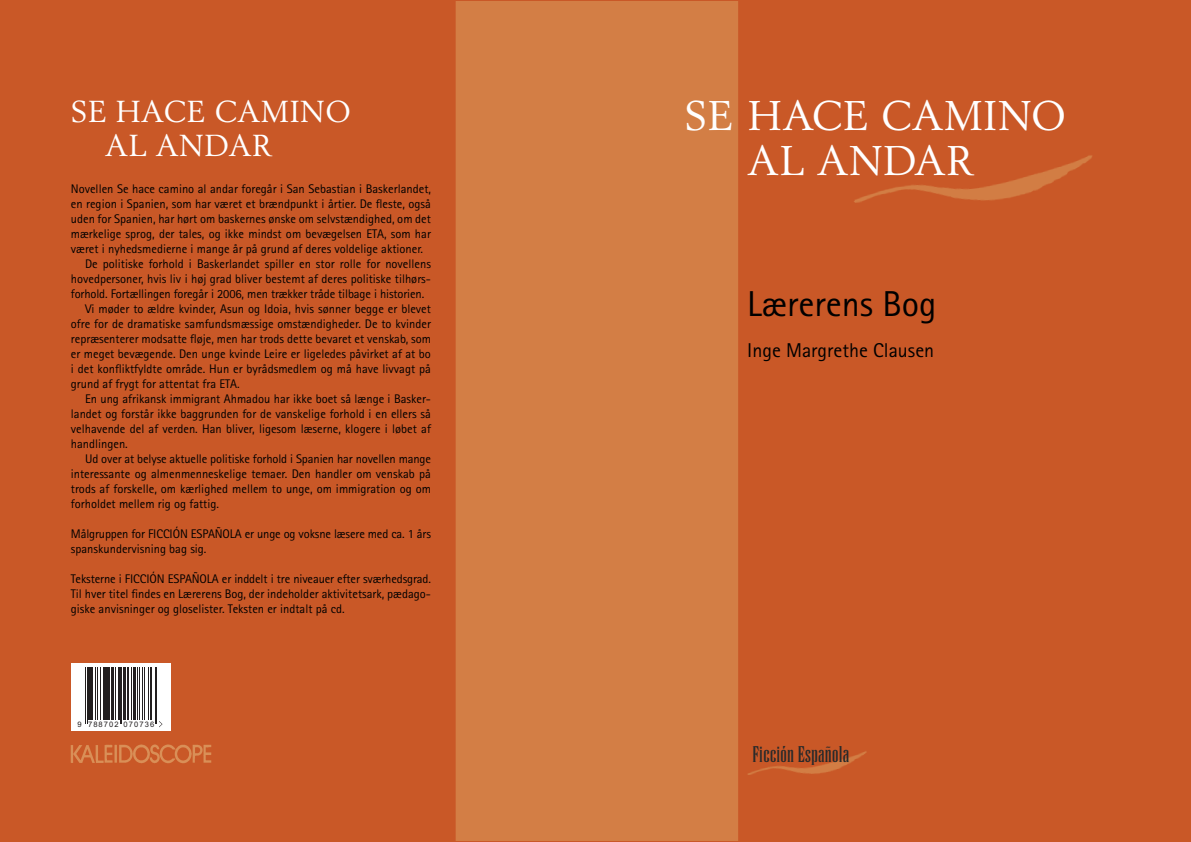
<style>
.page{position:relative;width:1191px;height:842px;background:#fff}
.page>*{position:absolute;margin:0;border:0;box-sizing:border-box;transform-origin:0 0}
.t1{font:41px/45px "Berling";letter-spacing:.02em;color:#fff}
.t2{font:36px "Rotis Sans Serif";color:#000}
.t3{font:30px/34px "Berling";letter-spacing:.02em;color:#fff}
.t4{font:20px "Rotis Sans Serif";color:#000}
.t5{font:condensed 20px "Runic";color:#2a2a2a;scale:1.4 1}
.t6{font:12.5px/15px "Rotis Sans Serif";color:#000}
.t7{font:7.6px "Arial";letter-spacing:.145em;color:#231f20}
</style>
<div class="page">
<div style="left:0;top:0;width:595px;height:842px;background:#c95827"></div>
<div style="left:455px;top:1px;width:140px;height:840px;background:#d37e45"></div>
<img style="left:71px;top:745px;width:141px;height:18px">
<div style="left:71px;top:662px;width:99px;height:68px;background:#fff"></div>
<div style="left:595px;top:0;width:596px;height:842px;background:#c95827"></div>
<div style="left:595px;top:1px;width:143px;height:840px;background:#d37e45"></div>
<img style="left:747px;top:751px;width:120px;height:24px">
<img style="left:854px;top:155px;width:238px;height:48px">
<hr style="left:85px;top:668px;width:1px;height:56px;background:#231f20">
<hr style="left:87px;top:668px;width:1px;height:56px;background:#231f20">
<hr style="left:88px;top:668px;width:3px;height:52px;background:#231f20">
<hr style="left:91px;top:668px;width:2px;height:52px;background:#231f20">
<hr style="left:95px;top:668px;width:1px;height:52px;background:#231f20">
<hr style="left:97px;top:668px;width:1px;height:52px;background:#231f20">
<hr style="left:100px;top:668px;width:1px;height:52px;background:#231f20">
<hr style="left:103px;top:668px;width:1px;height:52px;background:#231f20">
<hr style="left:104px;top:668px;width:2px;height:52px;background:#231f20">
<hr style="left:107px;top:668px;width:2px;height:52px;background:#231f20">
<hr style="left:109px;top:668px;width:1px;height:52px;background:#231f20">
<hr style="left:112px;top:668px;width:2px;height:52px;background:#231f20">
<hr style="left:116px;top:668px;width:1px;height:52px;background:#231f20">
<hr style="left:118px;top:668px;width:1px;height:52px;background:#231f20">
<hr style="left:120px;top:668px;width:1px;height:56px;background:#231f20">
<hr style="left:122px;top:668px;width:1px;height:56px;background:#231f20">
<hr style="left:123px;top:668px;width:2px;height:52px;background:#231f20">
<hr style="left:127px;top:668px;width:1px;height:52px;background:#231f20">
<hr style="left:128px;top:668px;width:1px;height:52px;background:#231f20">
<hr style="left:131px;top:668px;width:1px;height:52px;background:#231f20">
<hr style="left:134px;top:668px;width:2px;height:52px;background:#231f20">
<hr style="left:137px;top:668px;width:1px;height:52px;background:#231f20">
<hr style="left:139px;top:668px;width:1px;height:52px;background:#231f20">
<hr style="left:142px;top:668px;width:1px;height:52px;background:#231f20">
<hr style="left:144px;top:668px;width:1px;height:52px;background:#231f20">
<hr style="left:148px;top:668px;width:1px;height:52px;background:#231f20">
<hr style="left:150px;top:668px;width:1px;height:52px;background:#231f20">
<hr style="left:151px;top:668px;width:1px;height:52px;background:#231f20">
<hr style="left:155px;top:668px;width:1px;height:56px;background:#231f20">
<hr style="left:156px;top:668px;width:1px;height:56px;background:#231f20">
<h3 class="t3" style="left:105px;top:94px;width:248px;text-indent:-34px">SE HACE CAMINO<br>AL ANDAR</h3>
<p class="t6" style="left:71px;top:181px;width:362px">Novellen Se hace camino al andar foregår i San Sebastian i Baskerlandet,</p>
<p class="t6" style="left:71px;top:196px;width:361px">en region i Spanien, som har været et brændpunkt i årtier. De fleste, også</p>
<p class="t6" style="left:71px;top:211px;width:362px">uden for Spanien, har hørt om baskernes ønske om selvstændighed, om det</p>
<p class="t6" style="left:71px;top:226px;width:361px">mærkelige sprog, der tales, og ikke mindst om bevægelsen ETA, som har</p>
<p class="t6" style="left:71px;top:241px;width:354px">været i nyhedsmedierne i mange år på grund af deres voldelige aktioner.</p>
<p class="t6" style="left:85px;top:256px;width:347px">De politiske forhold i Baskerlandet spiller en stor rolle for novellens</p>
<p class="t6" style="left:71px;top:271px;width:362px">hovedpersoner, hvis liv i høj grad bliver bestemt af deres politiske tilhørs-</p>
<p class="t6" style="left:71px;top:286px;width:355px">forhold. Fortællingen foregår i 2006, men trækker tråde tilbage i historien.</p>
<p class="t6" style="left:85px;top:301px;width:347px">Vi møder to ældre kvinder, Asun og Idoia, hvis sønner begge er blevet</p>
<p class="t6" style="left:71px;top:316px;width:362px">ofre for de dramatiske samfundsmæssige omstændigheder. De to kvinder</p>
<p class="t6" style="left:71px;top:331px;width:361px">repræsenterer modsatte fløje, men har trods dette bevaret et venskab, som</p>
<p class="t6" style="left:71px;top:346px;width:361px">er meget bevægende. Den unge kvinde Leire er ligeledes påvirket af at bo</p>
<p class="t6" style="left:71px;top:361px;width:361px">i det konfliktfyldte område. Hun er byrådsmedlem og må have livvagt på</p>
<p class="t6" style="left:71px;top:376px;width:170px">grund af frygt for attentat fra ETA.</p>
<p class="t6" style="left:85px;top:391px;width:347px">En ung afrikansk immigrant Ahmadou har ikke boet så længe i Basker-</p>
<p class="t6" style="left:71px;top:406px;width:361px">landet og forstår ikke baggrunden for de vanskelige forhold i en ellers så</p>
<p class="t6" style="left:71px;top:421px;width:362px">velhavende del af verden. Han bliver, ligesom læserne, klogere i løbet af</p>
<p class="t6" style="left:71px;top:436px;width:58px">handlingen.</p>
<p class="t6" style="left:85px;top:451px;width:347px">Ud over at belyse aktuelle politiske forhold i Spanien har novellen mange</p>
<p class="t6" style="left:71px;top:466px;width:362px">interessante og almenmenneskelige temaer. Den handler om venskab på</p>
<p class="t6" style="left:71px;top:481px;width:362px">trods af forskelle, om kærlighed mellem to unge, om immigration og om</p>
<p class="t6" style="left:71px;top:496px;width:150px">forholdet mellem rig og fattig.</p>
<p class="t6" style="left:71px;top:526px;width:362px">Målgruppen for FICCIÓN ESPAÑOLA er unge og voksne læsere med ca. 1 års spanskundervisning bag sig.</p>
<p class="t6" style="left:71px;top:571px;width:362px;text-align:justify">Teksterne i FICCIÓN ESPAÑOLA er inddelt i tre niveauer efter sværhedsgrad.<br>Til hver titel findes en Lærerens Bog, der indeholder aktivitetsark, pædago&shy;giske anvisninger og gloselister. Teksten er indtalt på cd.</p>
<p class="t7" style="left:77px;top:720px;width:78px">9 788702 070736</p>
<h1 class="t1" style="left:747px;top:92px;width:320px;text-indent:-63px">SE HACE CAMINO<br>AL ANDAR</h1>
<h2 class="t2" style="left:747px;top:282px;width:191px">Lærerens Bog</h2>
<h3 class="t4" style="left:747px;top:338px;width:188px">Inge Margrethe Clausen</h3>
<h3 class="t5" style="left:752px;top:742px;width:71px">Ficción Española</h3>
</div>
